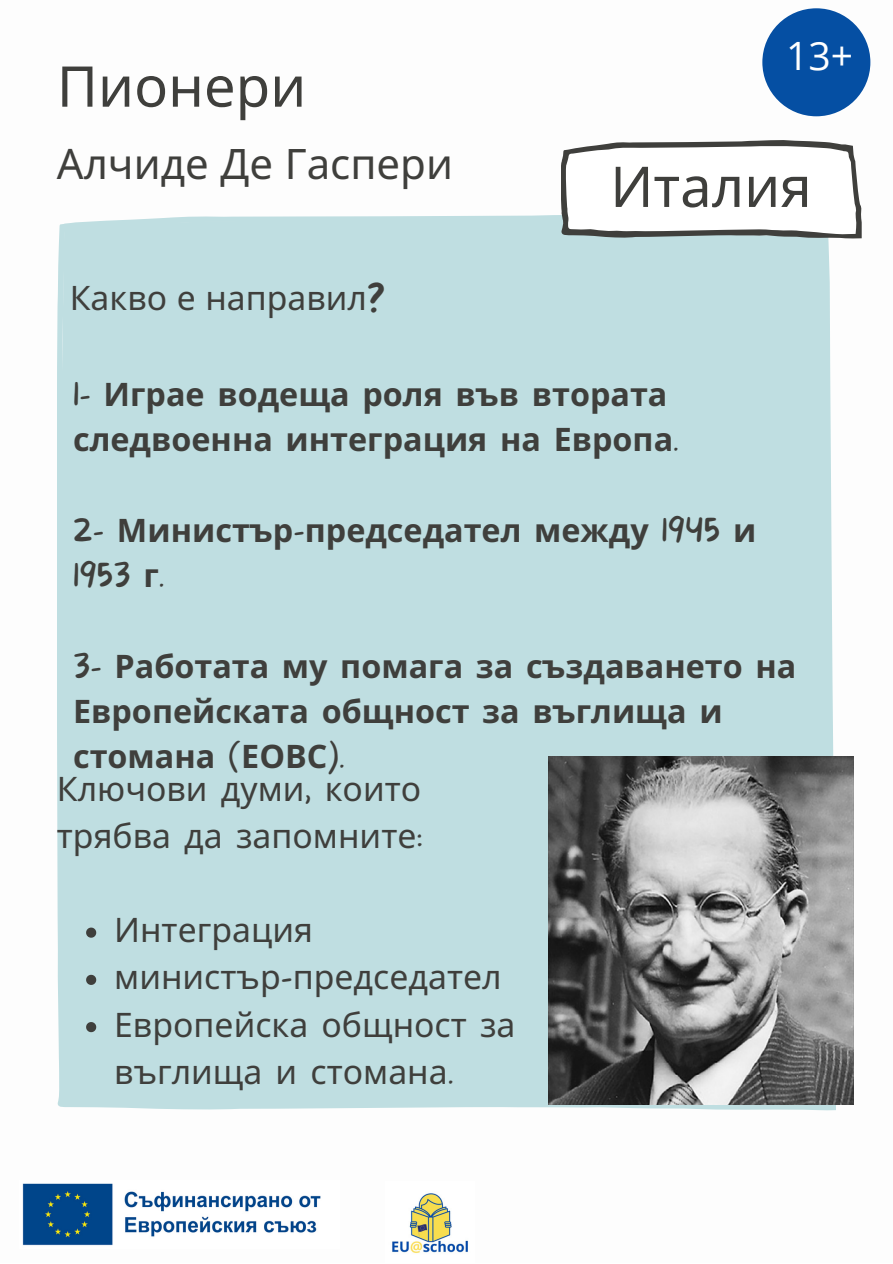
<style>
.page{position:relative;width:893px;height:1264px;background:#fff}
.page>*{position:absolute;margin:0;border:0;box-sizing:border-box;transform-origin:0 0}
.t1{font:56.25px "Noto Sans";color:#3f3f3c}
.t2{font:42px "Noto Sans";color:#3f3f3c}
.t3{font:39px "Open Sans";color:#fff}
.t4{font:33.75px/47.2px "Noto Sans";color:#3f3f3c}
.t5{font:700 32.25px/45.3px "Noto Sans";color:#3f3f3c}
.s1{font-family:"More Sugar"}
.s2{font-family:"More Sugar";font-weight:100}
</style>
<div class="page">
<div style="left:57px;top:215px;width:778px;height:895px;background:#bfdee1"></div>
<svg style="left:560px;top:140px;width:301px;height:99px"></svg>
<img style="left:392px;top:1193px;width:76px;height:61px">
<div style="left:762px;top:8px;width:108px;height:108px;background:#054fa3;border-radius:50%"></div>
<img style="left:548px;top:756px;width:305px;height:348px">
<svg style="left:86px;top:927px;width:10px;height:10px"></svg>
<svg style="left:86px;top:974px;width:10px;height:10px"></svg>
<svg style="left:86px;top:1022px;width:10px;height:10px"></svg>
<img style="left:22px;top:1183px;width:299px;height:63px">
<p class="t1" style="left:57px;top:47px;width:251px">Пионери</p>
<p class="t2" style="left:57px;top:134px;width:398px">Алчиде Де Гаспери</p>
<p class="t4" style="left:70px;top:273px;width:317px">Какво е направил<span class="s1">?</span></p>
<p class="t3" style="left:786px;top:28px;width:68px">13+</p>
<p class="t1" style="left:610px;top:147px;width:203px">Италия</p>
<p class="t5" style="left:73px;top:371px;width:607px"><span class="s2">1-</span> Играе водеща роля във втората следвоенна интеграция на Европа<span class="s2">.</span></p>
<p class="t5" style="left:73px;top:507px;width:684px"><span class="s2">2-</span> Министър<span class="s2">-</span>председател между <span class="s2">1945</span> и<br><span class="s2">1953</span> г<span class="s2">.</span></p>
<p class="t5" style="left:73px;top:642px;width:724px"><span class="s2">3-</span> Работата му помага за създаването на<br>Европейската общност за въглища и стомана <span class="s2">(</span>ЕОВС<span class="s2">).</span></p>
<p class="t4" style="left:57px;top:763px;width:367px">Ключови думи<span class="s2">,</span> които трябва да запомните<span class="s2">:</span></p>
<p class="t4" style="left:114px;top:905px;width:200px">Интеграция</p>
<p class="t4" style="left:114px;top:952px;width:389px">министър<span class="s2">-</span>председател</p>
<p class="t4" style="left:114px;top:999px;width:403px">Европейска общност за въглища и стомана<span class="s2">.</span></p>
</div>
